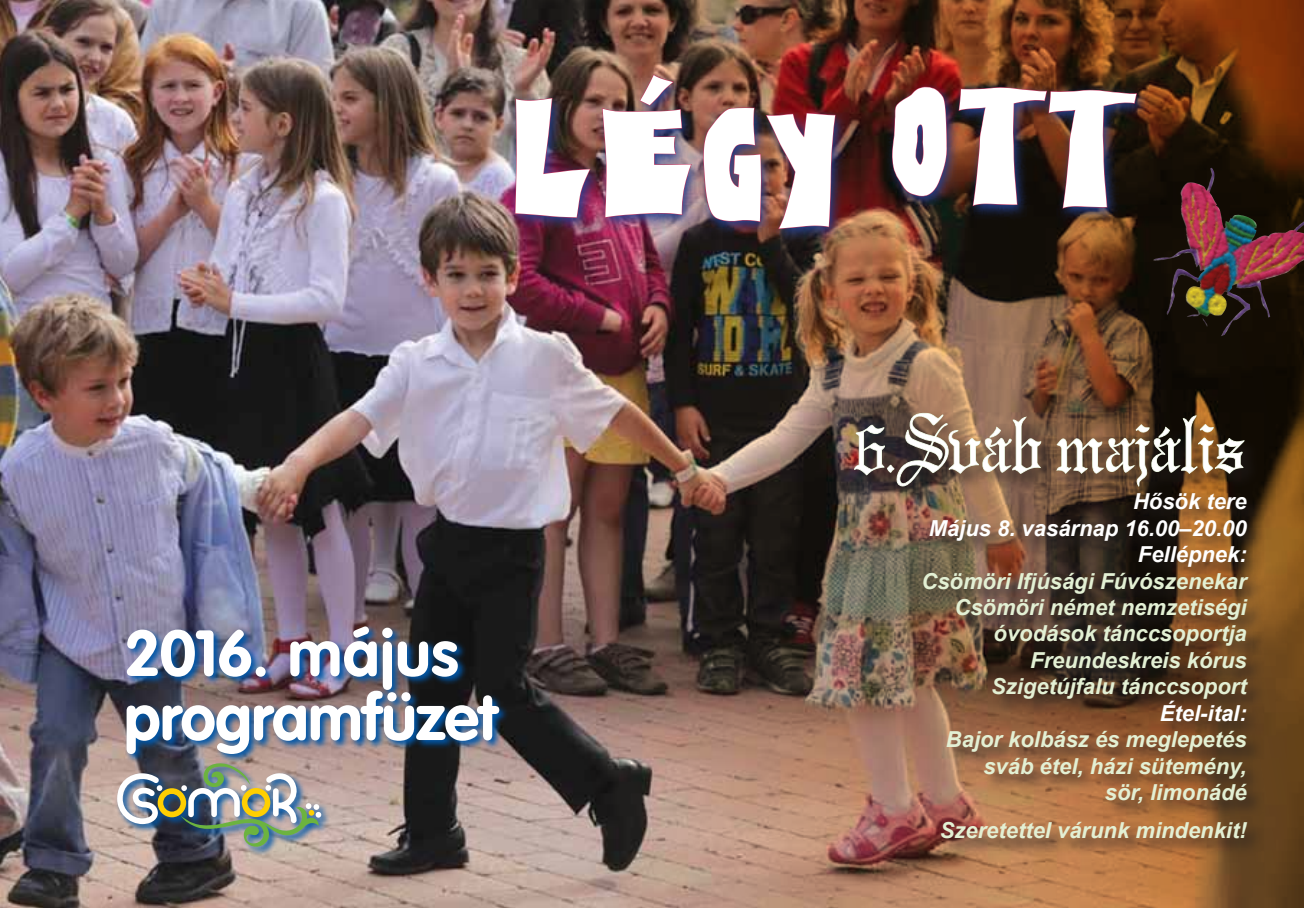
<style>
.page{position:relative;width:1304px;height:908px;background:#fff}
.page>*{position:absolute;margin:0;border:0;box-sizing:border-box;transform-origin:0 0}
.t1{font:187.6px "Nightmare AOE";color:#fff}
.t2{font:78px "Gregorian H";color:#fff}
.t3{font:700 64px/64px "VAG Rounded H";letter-spacing:-.015em;color:#fff}
.t4{font:italic 700 22px/26.4px "Arial";color:#e3f0d4;text-align:right}
.t5{font:italic 700 22px/26.4px "Arial";color:#fff;text-align:right}
.s1{font-size:62px}
</style>
<div class="page">
<img style="left:0;top:0;width:522px;height:907px">
<img style="left:522px;top:0;width:782px;height:907px">
<img style="left:124px;top:624px;width:385px;height:139px">
<img style="left:508px;top:69px;width:642px;height:175px">
<img style="left:514px;top:97px;width:77px;height:121px">
<img style="left:602px;top:74px;width:90px;height:144px">
<img style="left:703px;top:107px;width:133px;height:122px">
<img style="left:891px;top:86px;width:57px;height:111px">
<img style="left:958px;top:87px;width:179px;height:122px">
<svg style="left:115px;top:760px;width:216px;height:96px;background:#a39290"></svg>
<img style="left:117px;top:761px;width:204px;height:88px">
<div style="left:851px;top:409px;width:414px;height:447px;background:#231f20;opacity:.75"></div>
<svg style="left:854px;top:424px;width:32px;height:52px;background:#5a504b"></svg>
<div style="left:887px;top:464px;width:8px;height:9px;border:1px solid #e3f0d4;border-radius:50%"></div>
<svg style="left:894px;top:411px;width:148px;height:77px;background:#7e6755"></svg>
<svg style="left:1056px;top:415px;width:192px;height:73px;background:#624c35"></svg>
<img style="left:1153px;top:168px;width:151px;height:168px">
<h1 class="t1" style="left:519px;top:50px;width:615px;rotate:2deg">LÉGY OTT</h1>
<h3 class="t3" style="left:124px;top:620px;width:375px">2016. május programfüzet</h3>
<h2 class="t2" style="left:855px;top:404px;width:394px"><span class="s1">6.</span>Sváb majális</h2>
<p class="t5" style="left:929px;top:489px;width:319px">Hősök tere<br>Május 8. vasárnap 16.00–20.00<br>Fellépnek:</p>
<p class="t4" style="left:921px;top:568px;width:327px">Csömöri Ifjúsági Fúvószenekar<br>Csömöri német nemzetiségi óvodások tánccsoportja<br>Freundeskreis kórus<br>Szigetújfalu tánccsoport</p>
<p class="t5" style="left:1160px;top:700px;width:88px">Étel-ital:</p>
<p class="t4" style="left:946px;top:726px;width:302px">Bajor kolbász és meglepetés sváb étel, házi sütemény, sör, limonádé</p>
<p class="t4" style="left:940px;top:817px;width:308px">Szeretettel várunk mindenkit!</p>
</div>
